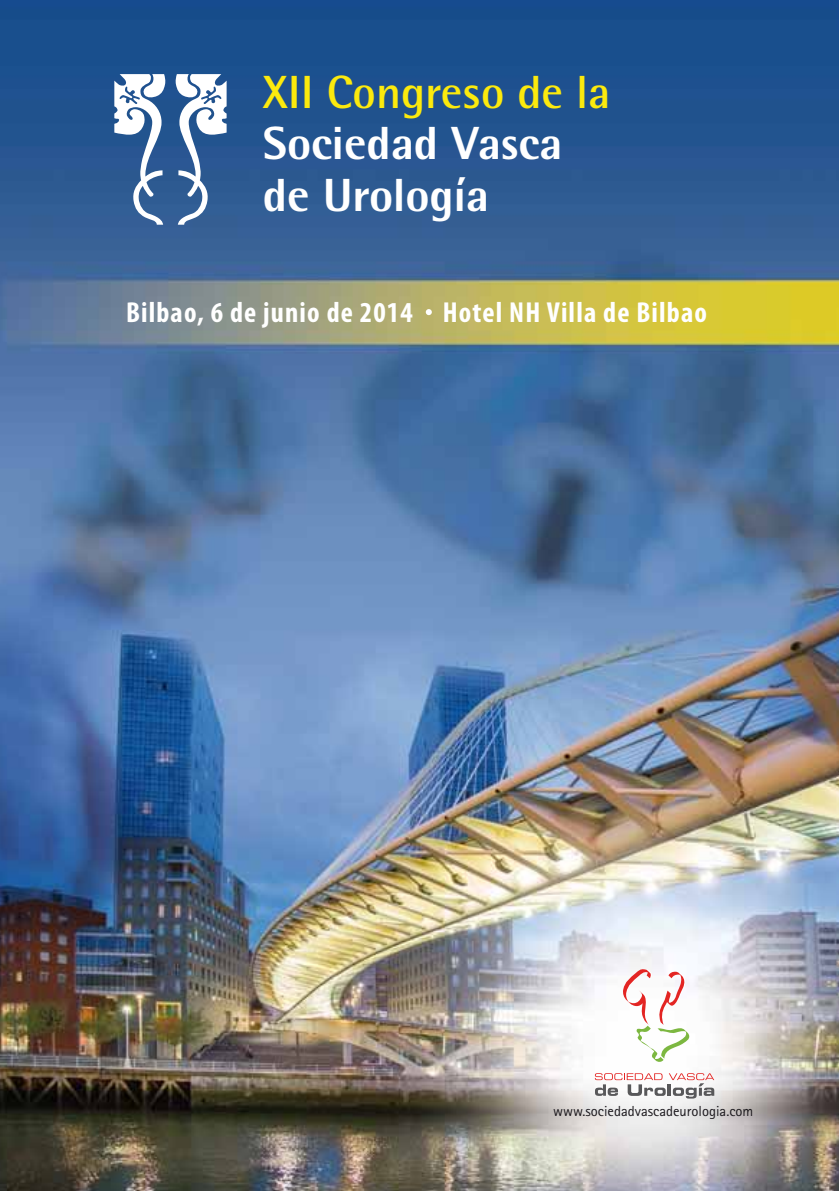
<style>
.page{position:relative;width:839px;height:1191px;background:#fff}
.page>*{position:absolute;margin:0;border:0;box-sizing:border-box;transform-origin:0 0}
.t1{font:800 46.6px/52.6px "Rotis Semi Sans Std";color:#fff}
.t2{font:700 46.6px "Rotis Semi Sans Std";color:#fcea0d}
.t3{font:700 condensed 29px "Myriad Pro";letter-spacing:.04em;color:#fff}
.t4{font:14.6px "Rotis Sans Serif Std";color:#1a171c}
</style>
<div class="page">
<img style="left:0;top:0;width:839px;height:1191px">
<svg style="left:622px;top:968px;width:68px;height:94px"></svg>
<svg style="left:595px;top:1073px;width:119px;height:25px"></svg>
<svg style="left:114px;top:74px;width:112px;height:151px"></svg>
<svg style="left:426px;top:309px;width:6px;height:6px"></svg>
<h1 class="t2" style="left:263px;top:64px;width:349px">XII Congreso de la</h1>
<h1 class="t1" style="left:263px;top:116px;width:301px">Sociedad Vasca de Urología</h1>
<p class="t3" style="left:126px;top:294px;width:582px">Bilbao, 6 de junio de 2014 Hotel NH Villa de Bilbao</p>
<p class="t4" style="left:553px;top:1102px;width:202px">www.sociedadvascadeurologia.com</p>
</div>
